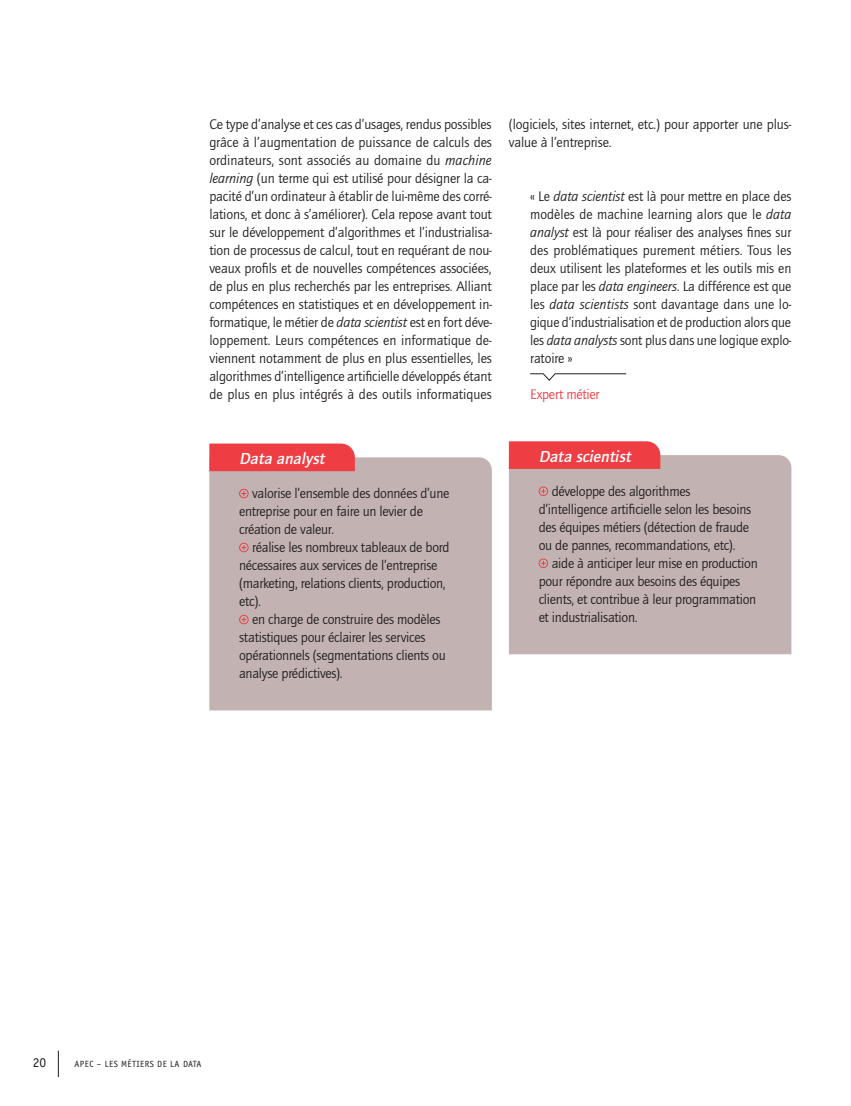
<style>
.page{position:relative;width:851px;height:1106px;background:#fff}
.page>*{position:absolute;margin:0;border:0;box-sizing:border-box;transform-origin:0 0}
.t1{font:italic 700 16.5px "Quay Itc T";color:#fff}
.t2{font:14.25px/18px "Quay Itc T";letter-spacing:-.02em;color:#231f20}
.t3{font:14.25px "Quay Itc T";letter-spacing:-.02em;color:#ee3d43}
.t4{font:13.5px "Officina Sans";color:#231f20}
.t5{font:9px "Officina Sans";letter-spacing:.04em;color:#231f20}
.s1{font-style:italic}
</style>
<div class="page">
<svg style="left:58px;top:1050px;width:1px;height:27px"></svg>
<svg style="left:530px;top:373px;width:97px;height:8px"></svg>
<div style="left:209px;top:457px;width:283px;height:253px;background:#c2b2b2"></div>
<svg style="left:239px;top:489px;width:9px;height:9px"></svg>
<svg style="left:239px;top:543px;width:9px;height:9px"></svg>
<svg style="left:239px;top:615px;width:9px;height:9px"></svg>
<div style="left:509px;top:455px;width:282px;height:199px;background:#c2b2b2"></div>
<svg style="left:538px;top:486px;width:10px;height:10px"></svg>
<svg style="left:538px;top:558px;width:10px;height:10px"></svg>
<div style="left:209px;top:443px;width:146px;height:28px;background:#ee3d43"></div>
<div style="left:509px;top:441px;width:151px;height:28px;background:#ee3d43"></div>
<p class="t2" style="left:209px;top:115px;width:284px;text-align:justify">Ce type d’analyse et ces cas d’usages, rendus possibles grâce à l’augmentation de puissance de calculs des ordinateurs, sont associés au domaine du <span class="s1">machine learning</span> (un terme qui est utilisé pour désigner la ca&shy;pacité d’un ordinateur à établir de lui-même des corré&shy;lations, et donc à s’améliorer). Cela repose avant tout sur le développement d’algorithmes et l’industrialisa&shy;tion de processus de calcul, tout en requérant de nou&shy;veaux profils et de nouvelles compétences associées, de plus en plus recherchés par les entreprises. Alliant compétences en statistiques et en développement in&shy;formatique, le métier de <span class="s1">data scientist</span> est en fort déve&shy;loppement. Leurs compétences en informatique de&shy;viennent notamment de plus en plus essentielles, les algorithmes d’intelligence artificielle développés étant de plus en plus intégrés à des outils informatiques</p>
<p class="t2" style="left:509px;top:115px;width:284px">(logiciels, sites internet, etc.) pour apporter une plus&shy;value à l’entreprise.</p>
<p class="t2" style="left:530px;top:187px;width:263px;text-align:justify">« Le <span class="s1">data scientist</span> est là pour mettre en place des modèles de machine learning alors que le <span class="s1">data analyst</span> est là pour réaliser des analyses fines sur des problématiques purement métiers. Tous les deux utilisent les plateformes et les outils mis en place par les <span class="s1">data engineers</span>. La différence est que les <span class="s1">data scientists</span> sont davantage dans une lo&shy;gique d’industrialisation et de production alors que les <span class="s1">data analysts</span> sont plus dans une logique explo&shy;ratoire »</p>
<p class="t3" style="left:530px;top:385px;width:71px">Expert métier</p>
<p class="t1" style="left:239px;top:448px;width:90px">Data analyst</p>
<p class="t1" style="left:538px;top:446px;width:97px">Data scientist</p>
<p class="t2" style="left:239px;top:484px;width:212px;text-indent:13px">valorise l’ensemble des données d’une entreprise pour en faire un levier de création de valeur.</p>
<p class="t2" style="left:239px;top:538px;width:212px;text-indent:13px">réalise les nombreux tableaux de bord nécessaires aux services de l’entreprise (marketing, relations clients, production, etc).</p>
<p class="t2" style="left:239px;top:610px;width:208px;text-indent:13px">en charge de construire des modèles statistiques pour éclairer les services opérationnels (segmentations clients ou analyse prédictives).</p>
<p class="t2" style="left:538px;top:482px;width:214px;text-indent:13px">développe des algorithmes d’intelligence artificielle selon les besoins des équipes métiers (détection de fraude ou de pannes, recommandations, etc).</p>
<p class="t2" style="left:538px;top:554px;width:220px;text-indent:13px">aide à anticiper leur mise en production pour répondre aux besoins des équipes clients, et contribue à leur programmation et industrialisation.</p>
<p class="t4" style="left:33px;top:1054px;width:15px">20</p>
<p class="t5" style="left:75px;top:1058px;width:128px">APEC – LES MÉTIERS DE LA DATA</p>
</div>
